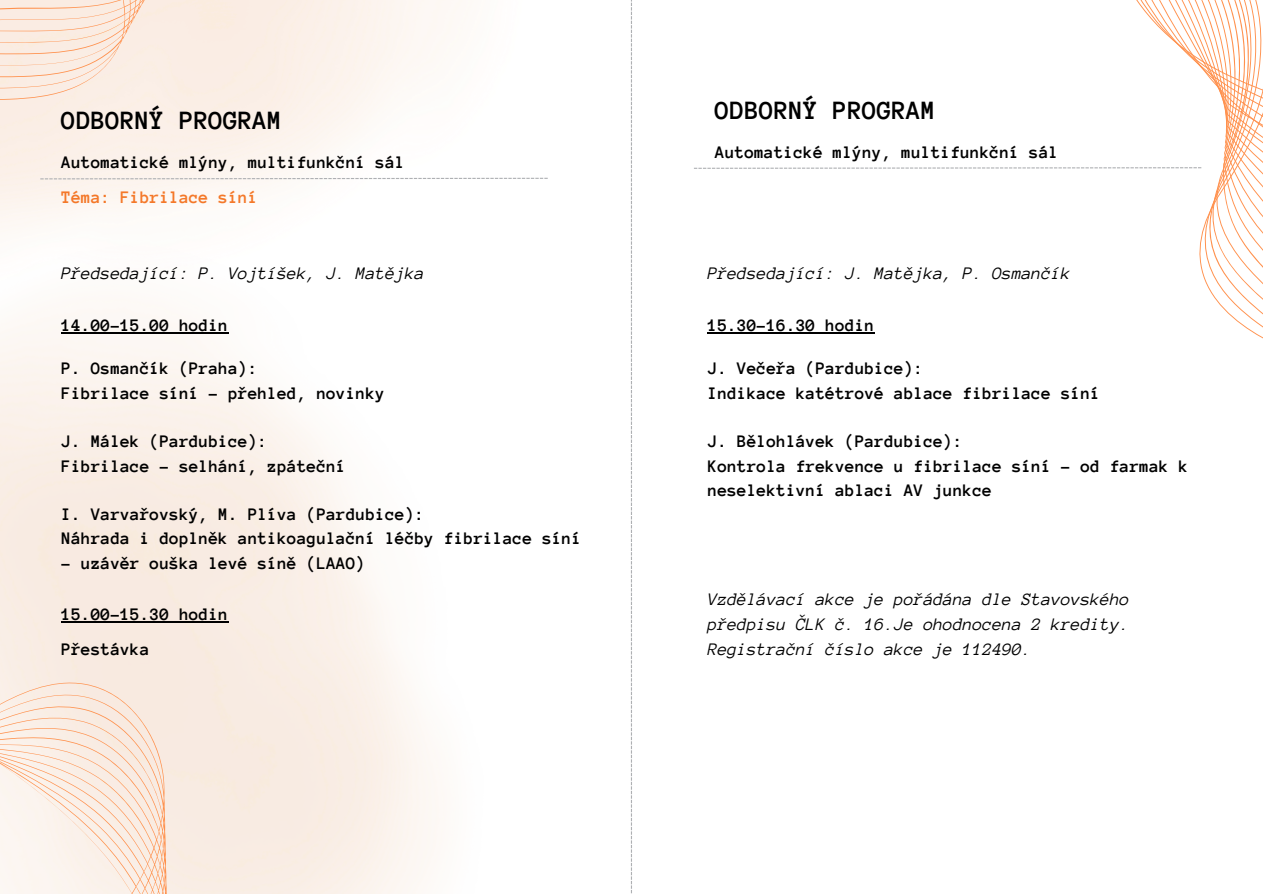
<style>
.page{position:relative;width:1263px;height:894px;background:#fff}
.page>*{position:absolute;margin:0;border:0;box-sizing:border-box;transform-origin:0 0}
.t1{font:700 27px "Anonymous Pro";color:#000}
.t2{font:700 18px/24.8px "Anonymous Pro";color:#000}
.t3{font:italic 18px/24.8px "Anonymous Pro";color:#000;text-align:justify}
.t4{font:700 18px "Anonymous Pro";color:#f47829}
</style>
<div class="page">
<svg style="left:631px;top:0;width:1px;height:893px"></svg>
<svg style="left:0;top:0;width:397px;height:417px;fill:#fcf6f2"></svg>
<svg style="left:0;top:417px;width:408px;height:476px;background:#f9ede5"></svg>
<svg style="left:40px;top:178px;width:508px;height:1px"></svg>
<hr style="left:62px;top:621px;width:167px;height:1px;background:#000">
<hr style="left:62px;top:332px;width:167px;height:1px;background:#000">
<svg style="left:694px;top:0;width:569px;height:339px"></svg>
<hr style="left:708px;top:332px;width:167px;height:1px;background:#000">
<h1 class="t1" style="left:62px;top:107px;width:222px">ODBORNÝ PROGRAM</h1>
<h2 class="t2" style="left:62px;top:150px;width:345px">Automatické mlýny, multifunkční sál</h2>
<h2 class="t4" style="left:62px;top:188px;width:198px">Téma: Fibrilace síní</h2>
<h2 class="t3" style="left:62px;top:261px;width:364px">Předsedající: P. Vojtíšek, J. Matějka</h2>
<h2 class="t2" style="left:62px;top:313px;width:168px">14.00–15.00 hodin</h2>
<p class="t2" style="left:62px;top:356px;width:325px">P. Osmančík (Praha):<br>Fibrilace síní – přehled, novinky</p>
<p class="t2" style="left:62px;top:428px;width:286px">J. Málek (Pardubice):<br>Fibrilace – selhání, zpáteční</p>
<p class="t2" style="left:62px;top:501px;width:521px">I. Varvařovský, M. Plíva (Pardubice):<br>Náhrada i doplněk antikoagulační léčby fibrilace síní</p>
<p class="t2" style="left:62px;top:551px;width:306px">– uzávěr ouška levé síně (LAAO)</p>
<h2 class="t2" style="left:62px;top:601px;width:168px">15.00–15.30 hodin</h2>
<h2 class="t2" style="left:62px;top:636px;width:90px">Přestávka</h2>
<h2 class="t1" style="left:715px;top:97px;width:222px">ODBORNÝ PROGRAM</h2>
<h2 class="t2" style="left:715px;top:139px;width:345px">Automatické mlýny, multifunkční sál</h2>
<h2 class="t3" style="left:708px;top:261px;width:364px">Předsedající: J. Matějka, P. Osmančík</h2>
<p class="t2" style="left:708px;top:313px;width:168px">15.30–16.30 hodin</p>
<p class="t2" style="left:708px;top:356px;width:394px">J. Večeřa (Pardubice):<br>Indikace katétrové ablace fibrilace síní</p>
<h1 class="t2" style="left:708px;top:428px;width:482px">J. Bělohlávek (Pardubice):<br>Kontrola frekvence u fibrilace síní – od farmak k neselektivní ablaci AV junkce</h1>
<h2 class="t3" style="left:708px;top:586px;width:423px">Vzdělávací akce je pořádána dle Stavovského předpisu ČLK č. 16.Je ohodnocena 2 kredity.<br>Registrační číslo akce je 112490.</h2>
</div>
